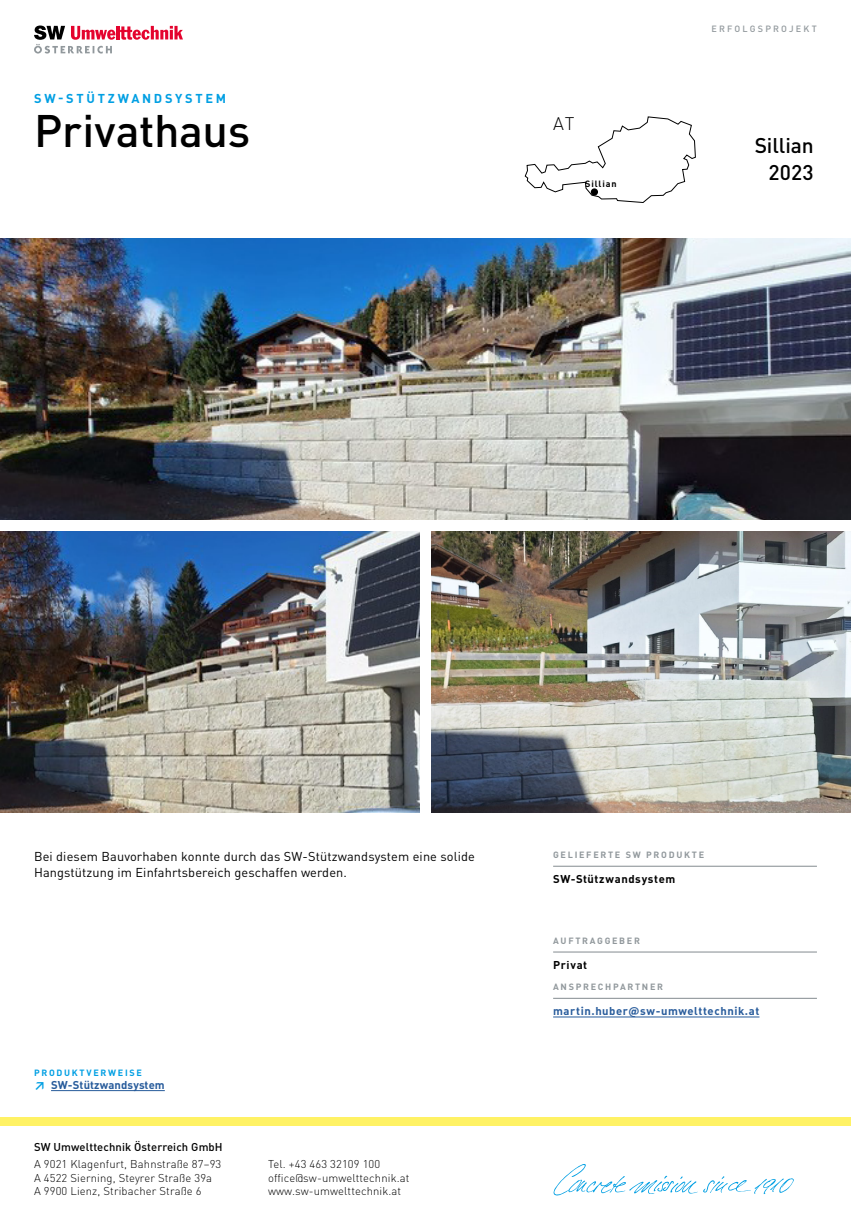
<style>
.page{position:relative;width:851px;height:1221px;background:#fff}
.page>*{position:absolute;margin:0;border:0;box-sizing:border-box;transform-origin:0 0}
.t1{font:500 45px "DIN Pro";letter-spacing:-.005em;color:#000}
.t2{font:500 21px/27px "DIN Pro";color:#000;text-align:right}
.t3{font:300 18px "DIN Pro";color:#000}
.t4{font:12.75px/16.2px "DIN Pro";letter-spacing:.01em;color:#000}
.t5{font:700 12.75px "DIN Pro";letter-spacing:.215em;color:#009fe3}
.t6{font:300 11.25px/13.5px "DIN Pro";letter-spacing:.01em;color:#000}
.t7{font:700 11.25px "DIN Pro";letter-spacing:.045em;color:#275b9b}
.t8{font:500 11.25px "DIN Pro";letter-spacing:.01em;color:#000}
.t9{font:700 11.25px "DIN Pro";letter-spacing:.055em;color:#000}
.t10{font:700 11.25px "DIN Pro";letter-spacing:.01em;color:#275b9b}
.t11{font:700 9px "DIN Pro";letter-spacing:.19em;color:#91989c}
.t12{font:700 9px "DIN Pro";letter-spacing:.19em;color:#009fe3}
.t13{font:500 9px "DIN Pro";letter-spacing:.24em;color:#91989c}
.t14{font:700 9px "DIN Pro";letter-spacing:.095em;color:#000}
.s1{color:#009fe3}
</style>
<div class="page">
<img style="left:0;top:238px;width:850px;height:281px">
<img style="left:432px;top:531px;width:418px;height:281px">
<img style="left:0;top:531px;width:419px;height:281px">
<svg style="left:34px;top:26px;width:149px;height:28px"></svg>
<svg style="left:524px;top:116px;width:172px;height:87px"></svg>
<div style="left:0;top:1117px;width:850px;height:8px;background:#fff265"></div>
<svg style="left:553px;top:1164px;width:240px;height:31px"></svg>
<hr style="left:51px;top:1090px;width:114px;height:1px;background:#275b9b">
<hr style="left:553px;top:865px;width:263px;height:1px;background:#91989c">
<hr style="left:553px;top:951px;width:263px;height:1px;background:#91989c">
<hr style="left:553px;top:997px;width:263px;height:1px;background:#91989c">
<hr style="left:553px;top:1016px;width:206px;height:1px;background:#275b9b">
<svg style="left:590px;top:188px;width:8px;height:8px"></svg>
<p class="t5" style="left:34px;top:90px;width:193px">SW-STÜTZWANDSYSTEM</p>
<h1 class="t1" style="left:34px;top:100px;width:218px">Privathaus</h1>
<h3 class="t3" style="left:553px;top:111px;width:23px">AT</h3>
<p class="t14" style="left:585px;top:178px;width:33px">Sillian</p>
<p class="t13" style="left:711px;top:23px;width:107px">ERFOLGSPROJEKT</p>
<h2 class="t2" style="left:754px;top:131px;width:61px">Sillian<br>2023</h2>
<p class="t4" style="left:34px;top:847px;width:442px">Bei diesem Bauvorhaben konnte durch das SW-Stützwandsystem eine solide<br>Hangstützung im Einfahrtsbereich geschaffen werden.</p>
<p class="t12" style="left:34px;top:1066px;width:109px">PRODUKTVERWEISE</p>
<p class="t10" style="left:34px;top:1077px;width:132px"><span class="s1">↗</span> SW-Stützwandsystem</p>
<p class="t8" style="left:34px;top:1138px;width:190px">SW Umwelttechnik Österreich GmbH</p>
<p class="t6" style="left:34px;top:1157px;width:189px">A 9021 Klagenfurt, Bahnstraße 87–93<br>A 4522 Sierning, Steyrer Straße 39a<br>A 9900 Lienz, Stribacher Straße 6</p>
<p class="t6" style="left:268px;top:1157px;width:143px">Tel. +43 463 32109 100 office@sw-umwelttechnik.at www.sw-umwelttechnik.at</p>
<p class="t11" style="left:553px;top:848px;width:152px">GELIEFERTE SW PRODUKTE</p>
<p class="t9" style="left:553px;top:871px;width:124px">SW-Stützwandsystem</p>
<p class="t11" style="left:553px;top:934px;width:88px">AUFTRAGGEBER</p>
<p class="t9" style="left:553px;top:957px;width:36px">Privat</p>
<p class="t11" style="left:553px;top:980px;width:111px">ANSPRECHPARTNER</p>
<p class="t7" style="left:553px;top:1003px;width:208px">martin.huber@sw-umwelttechnik.at</p>
</div>
